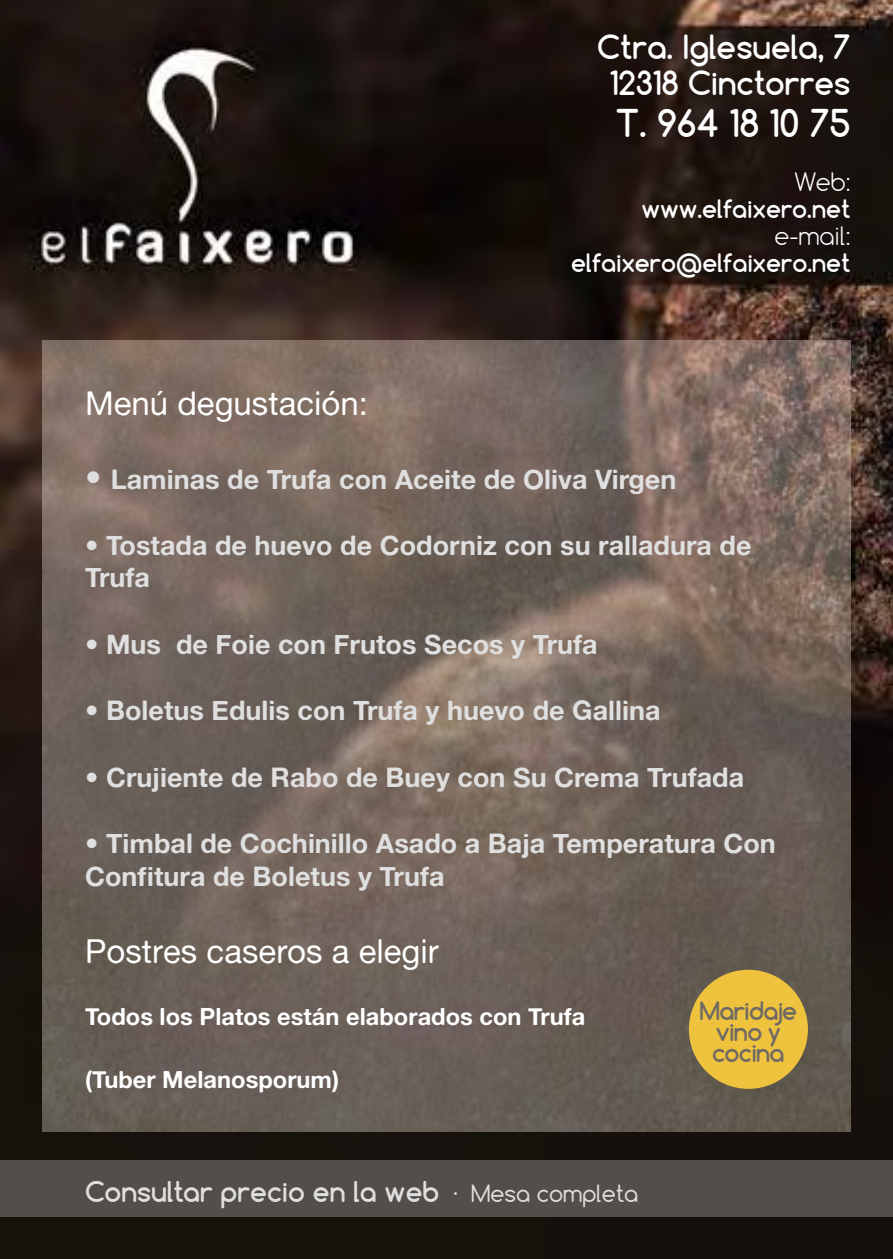
<style>
.page{position:relative;width:893px;height:1259px;background:#fff}
.page>*{position:absolute;margin:0;border:0;box-sizing:border-box;transform-origin:0 0}
.t1{font:700 36px "Comfortaa";color:#fff}
.t2{font:33px "Alte Haas Grotesk";color:#fff}
.t3{font:700 31.5px/36px "Comfortaa";color:#fff;text-align:center}
.t4{font:27px/32.4px "Alte Haas Grotesk Bold";color:#dfdfdf}
.t5{font:700 27px "Comfortaa";color:#dfdfdf}
.t6{font:700 24px "Comfortaa";color:#fff}
.t7{font:700 24px/21px "Comfortaa";letter-spacing:-.03em;color:#6f6966;text-align:center}
.t8{font:300 24px "Comfortaa";color:#fff}
.t9{font:23.7px "Alte Haas Grotesk Bold";color:#fff}
.s1{font-size:33px}
.s2{font-weight:400;font-size:22.5px}
</style>
<div class="page">
<img style="left:0;top:0;width:893px;height:1259px">
<img style="left:43px;top:340px;width:807px;height:791px">
<div style="left:0;top:1160px;width:893px;height:56px;background:#534e4a"></div>
<div style="left:689px;top:969px;width:119px;height:120px;background:#eec23c;border-radius:50%"></div>
<p class="t2" style="left:85px;top:383px;width:285px">Menú degustación:</p>
<p class="t3" style="left:597px;top:28px;width:255px">Ctra. Iglesuela, 7<br>12318 Cinctorres</p>
<h1 class="t1" style="left:616px;top:100px;width:236px">T. 964 18 10 75</h1>
<p class="t8" style="left:794px;top:166px;width:58px">Web:</p>
<p class="t6" style="left:641px;top:193px;width:211px">www.elfaixero.net</p>
<p class="t8" style="left:774px;top:220px;width:77px">e-mail:</p>
<p class="t6" style="left:571px;top:247px;width:281px">elfaixero@elfaixero.net</p>
<p class="t4" style="left:85px;top:462px;width:593px"><span class="s1">•</span> Laminas de Trufa con Aceite de Oliva Virgen</p>
<p class="t4" style="left:85px;top:529px;width:668px">• Tostada de huevo de Codorniz con su ralladura de<br>Trufa</p>
<p class="t4" style="left:85px;top:627px;width:514px">• Mus de Foie con Frutos Secos y Trufa</p>
<p class="t4" style="left:85px;top:694px;width:577px">• Boletus Edulis con Trufa y huevo de Gallina</p>
<p class="t4" style="left:85px;top:760px;width:661px">• Crujiente de Rabo de Buey con Su Crema Trufada</p>
<p class="t4" style="left:85px;top:827px;width:692px">• Timbal de Cochinillo Asado a Baja Temperatura Con<br>Confitura de Boletus y Trufa</p>
<p class="t2" style="left:85px;top:931px;width:355px">Postres caseros a elegir</p>
<p class="t9" style="left:85px;top:1002px;width:502px">Todos los Platos están elaborados con Trufa</p>
<p class="t9" style="left:85px;top:1064px;width:256px">(Tuber Melanosporum)</p>
<p class="t5" style="left:85px;top:1174px;width:555px">Consultar precio en la web <span class="s2">· Mesa completa</span></p>
<p class="t7" style="left:699px;top:1000px;width:99px">Maridaje vino y cocina</p>
</div>
